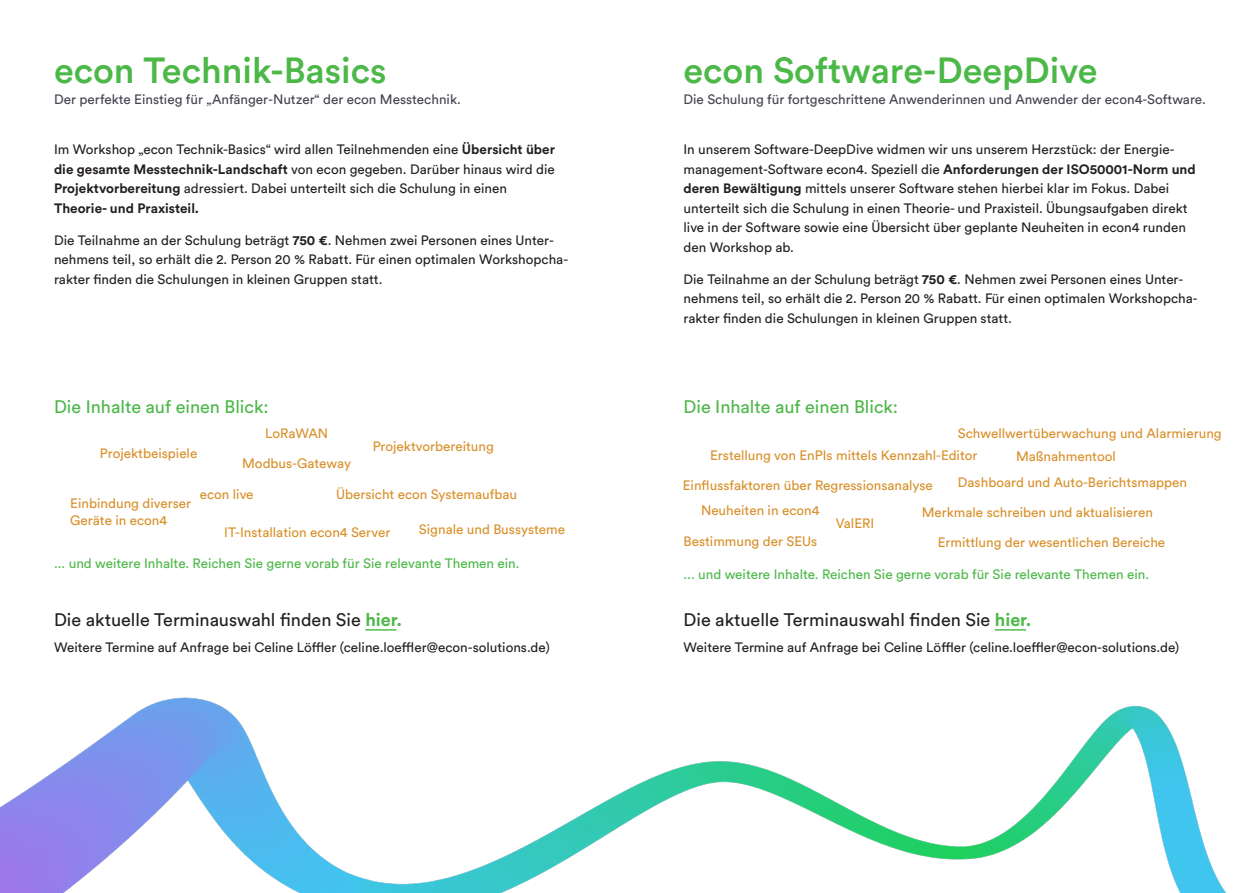
<style>
.page{position:relative;width:1259px;height:893px;background:#fff}
.page>*{position:absolute;margin:0;border:0;box-sizing:border-box;transform-origin:0 0}
.t1{font:500 36px "Circular Pro";color:#4cb848}
.t2{font:18px "Circular Pro";color:#231f20}
.t3{font:18px "Circular Pro";color:#4cb848}
.t4{font:13.5px/19.5px "Circular Pro";color:#231f20}
.t5{font:13.5px/16.2px "Circular Pro";color:#d8902a}
.t6{font:13.5px "Circular Pro";color:#4cb848}
.t7{font:13.5px "Circular Pro";color:#444250}
.s1{font-weight:700}
.s2{font-weight:700;color:#4cb848}
</style>
<div class="page">
<hr style="left:365px;top:629px;width:31px;height:2px;background:#4cb848">
<hr style="left:995px;top:629px;width:31px;height:2px;background:#4cb848">
<img style="left:0;top:697px;width:1226px;height:196px">
<p class="t1" style="left:54px;top:46px;width:334px">econ Technik-Basics</p>
<p class="t7" style="left:54px;top:91px;width:408px">Der perfekte Einstieg für „Anfänger-Nutzer“ der econ Messtechnik.</p>
<p class="t4" style="left:54px;top:139px;width:502px">Im Workshop „econ Technik-Basics“ wird allen Teilnehmenden eine <span class="s1">Übersicht über die gesamte Messtechnik-Landschaft</span> von econ gegeben. Darüber hinaus wird die <span class="s1">Projektvorbereitung</span> adressiert. Dabei unterteilt sich die Schulung in einen <span class="s1">Theorie- und Praxisteil.</span></p>
<p class="t4" style="left:54px;top:230px;width:516px">Die Teilnahme an der Schulung beträgt <span class="s1">750 €</span>. Nehmen zwei Personen eines Unter&shy;nehmens teil, so erhält die 2. Person 20 % Rabatt. Für einen optimalen Workshopcha&shy;rakter finden die Schulungen in kleinen Gruppen statt.</p>
<p class="t3" style="left:54px;top:394px;width:216px">Die Inhalte auf einen Blick:</p>
<p class="t5" style="left:100px;top:444px;width:99px">Projektbeispiele</p>
<p class="t5" style="left:265px;top:425px;width:65px">LoRaWAN</p>
<p class="t5" style="left:242px;top:454px;width:110px">Modbus-Gateway</p>
<p class="t5" style="left:373px;top:437px;width:123px">Projektvorbereitung</p>
<p class="t5" style="left:70px;top:495px;width:122px">Einbindung diverser<br>Geräte in econ4</p>
<p class="t5" style="left:336px;top:485px;width:182px">Übersicht econ Systemaufbau</p>
<p class="t5" style="left:419px;top:521px;width:148px">Signale und Bussysteme</p>
<p class="t5" style="left:200px;top:485px;width:55px">econ live</p>
<p class="t5" style="left:224px;top:523px;width:167px">IT-Installation econ4 Server</p>
<p class="t6" style="left:54px;top:554px;width:467px">... und weitere Inhalte. Reichen Sie gerne vorab für Sie relevante Themen ein.</p>
<p class="t2" style="left:54px;top:608px;width:349px">Die aktuelle Terminauswahl finden Sie <span class="s2">hier.</span></p>
<p class="t4" style="left:54px;top:637px;width:497px">Weitere Termine auf Anfrage bei Celine Löffler (celine.loeffler@econ-solutions.de)</p>
<p class="t1" style="left:683px;top:46px;width:415px">econ Software-DeepDive</p>
<p class="t7" style="left:683px;top:91px;width:524px">Die Schulung für fortgeschrittene Anwenderinnen und Anwender der econ4-Software.</p>
<p class="t4" style="left:683px;top:139px;width:514px">In unserem Software-DeepDive widmen wir uns unserem Herzstück: der Energie&shy;management-Software econ4. Speziell die <span class="s1">Anforderungen der ISO50001-Norm und deren Bewältigung</span> mittels unserer Software stehen hierbei klar im Fokus. Dabei unterteilt sich die Schulung in einen Theorie- und Praxisteil. Übungsaufgaben direkt live in der Software sowie eine Übersicht über geplante Neuheiten in econ4 runden den Workshop ab.</p>
<p class="t4" style="left:683px;top:269px;width:516px">Die Teilnahme an der Schulung beträgt <span class="s1">750 €</span>. Nehmen zwei Personen eines Unter&shy;nehmens teil, so erhält die 2. Person 20 % Rabatt. Für einen optimalen Workshopcha&shy;rakter finden die Schulungen in kleinen Gruppen statt.</p>
<p class="t3" style="left:683px;top:394px;width:216px">Die Inhalte auf einen Blick:</p>
<p class="t5" style="left:958px;top:425px;width:265px">Schwellwertüberwachung und Alarmierung</p>
<p class="t5" style="left:1016px;top:447px;width:101px">Maßnahmentool</p>
<p class="t5" style="left:710px;top:447px;width:269px">Erstellung von EnPIs mittels Kennzahl-Editor</p>
<p class="t5" style="left:958px;top:474px;width:231px">Dashboard und Auto-Berichtsmappen</p>
<p class="t5" style="left:683px;top:477px;width:252px">Einflussfaktoren über Regressionsanalyse</p>
<p class="t5" style="left:701px;top:501px;width:120px">Neuheiten in econ4</p>
<p class="t5" style="left:683px;top:533px;width:135px">Bestimmung der SEUs</p>
<p class="t5" style="left:921px;top:504px;width:233px">Merkmale schreiben und aktualisieren</p>
<p class="t5" style="left:836px;top:515px;width:40px">ValERI</p>
<p class="t5" style="left:938px;top:533px;width:229px">Ermittlung der wesentlichen Bereiche</p>
<p class="t6" style="left:683px;top:566px;width:467px">... und weitere Inhalte. Reichen Sie gerne vorab für Sie relevante Themen ein.</p>
<p class="t2" style="left:683px;top:608px;width:349px">Die aktuelle Terminauswahl finden Sie <span class="s2">hier.</span></p>
<p class="t4" style="left:683px;top:637px;width:497px">Weitere Termine auf Anfrage bei Celine Löffler (celine.loeffler@econ-solutions.de)</p>
</div>
